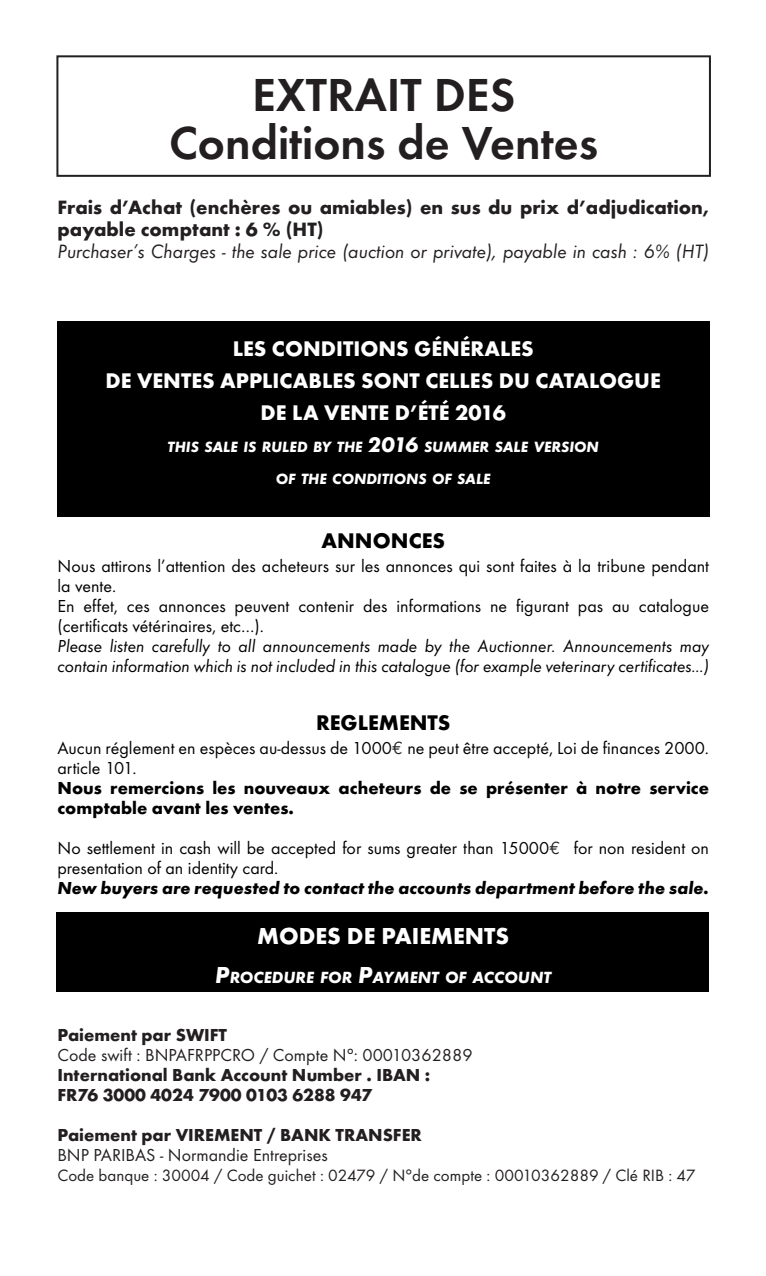
<style>
.page{position:relative;width:766px;height:1276px;background:#fff}
.page>*{position:absolute;margin:0;border:0;box-sizing:border-box;transform-origin:0 0}
.t1{font:600 48px/48px "Futura T";color:#231f20;text-align:center}
.t2{font:700 24px "Futura T";color:#fff}
.t3{font:700 22px/32px "Futura T";color:#fff;text-align:center}
.t4{font:700 22px "Futura T";color:#000}
.t5{font:700 20px/22px "Futura T";color:#231f20}
.t6{font:italic 20px "Futura T";color:#231f20}
.t7{font:18px/20px "Futura T";color:#000}
.t8{font:italic 18px/20px "Futura T";color:#000}
.t9{font:700 18px/20px "Futura T";color:#231f20}
.t10{font:700 18px/20px "Futura T";color:#000}
.t11{font:18px "Futura T";color:#231f20}
.t12{font:italic 700 18px "Futura T";color:#000}
.t13{font:17px "Futura T";color:#231f20}
.t14{font:italic 700 16.8px "Futura T";color:#fff}
.t15{font:italic 700 15.4px/32px "Futura T";color:#fff;text-align:center}
.s1{font-size:22px}
.s2{font-family:"Euro Mono";color:#231f20}
.s3{font-size:24px}
</style>
<div class="page">
<div style="left:57px;top:912px;width:651px;height:80px;background:#000"></div>
<div style="left:57px;top:321px;width:652px;height:196px;background:#000"></div>
<div style="left:56px;top:55px;width:654px;height:122px;border:2px solid #231f20"></div>
<h1 class="t1" style="left:169px;top:70px;width:430px">EXTRAIT DES<br>Conditions de Ventes</h1>
<p class="t5" style="left:57px;top:196px;width:653px">Frais d’Achat (enchères ou amiables) en sus du prix d’adjudication, payable comptant : 6 % (HT)</p>
<p class="t6" style="left:57px;top:240px;width:653px">Purchaser’s Charges - the sale price (auction or private), payable in cash : 6% (HT)</p>
<p class="t3" style="left:105px;top:333px;width:556px">LES CONDITIONS GÉNÉRALES<br>DE VENTES APPLICABLES SONT CELLES DU CATALOGUE<br>DE LA VENTE D’ÉTÉ 2016</p>
<p class="t15" style="left:167px;top:431px;width:432px">THIS SALE IS RULED BY THE <span class="s1">2016</span> SUMMER SALE VERSION<br>OF THE CONDITIONS OF SALE</p>
<p class="t4" style="left:321px;top:528px;width:125px">ANNONCES</p>
<p class="t7" style="left:57px;top:556px;width:653px">Nous attirons l’attention des acheteurs sur les annonces qui sont faites à la tribune pendant la vente.<br>En effet, ces annonces peuvent contenir des informations ne figurant pas au catalogue (certificats vétérinaires, etc…).</p>
<p class="t8" style="left:57px;top:636px;width:653px">Please listen carefully to all announcements made by the Auctionner. Announcements may contain information which is not included in this catalogue (for example veterinary certificates…)</p>
<p class="t4" style="left:316px;top:710px;width:136px">REGLEMENTS</p>
<p class="t7" style="left:57px;top:738px;width:653px">Aucun réglement en espèces au-dessus de 1000<span class="s2">n</span> ne peut être accepté, Loi de finances 2000. article 101.</p>
<p class="t10" style="left:57px;top:778px;width:653px">Nous remercions les nouveaux acheteurs de se présenter à notre service comptable avant les ventes.</p>
<p class="t7" style="left:57px;top:838px;width:653px">No settlement in cash will be accepted for sums greater than 15000<span class="s2">n</span> for non resident on presentation of an identity card.</p>
<p class="t12" style="left:57px;top:878px;width:653px">New buyers are requested to contact the accounts department before the sale.</p>
<h2 class="t2" style="left:257px;top:922px;width:253px">MODES DE PAIEMENTS</h2>
<p class="t14" style="left:215px;top:967px;width:337px"><span class="s3">P</span>ROCEDURE FOR <span class="s3">P</span>AYMENT OF ACCOUNT</p>
<p class="t9" style="left:57px;top:1024px;width:171px">Paiement par SWIFT</p>
<p class="t11" style="left:57px;top:1044px;width:416px">Code swift : BNPAFRPPCRO / Compte N°: 00010362889</p>
<p class="t9" style="left:57px;top:1064px;width:374px">International Bank Account Number . IBAN :<br>FR76 3000 4024 7900 0103 6288 947</p>
<p class="t9" style="left:57px;top:1124px;width:366px">Paiement par VIREMENT / BANK TRANSFER</p>
<p class="t11" style="left:57px;top:1144px;width:272px">BNP PARIBAS - Normandie Entreprises</p>
<p class="t13" style="left:57px;top:1165px;width:639px">Code banque : 30004 / Code guichet : 02479 / N°de compte : 00010362889 / Clé RIB : 47</p>
</div>
